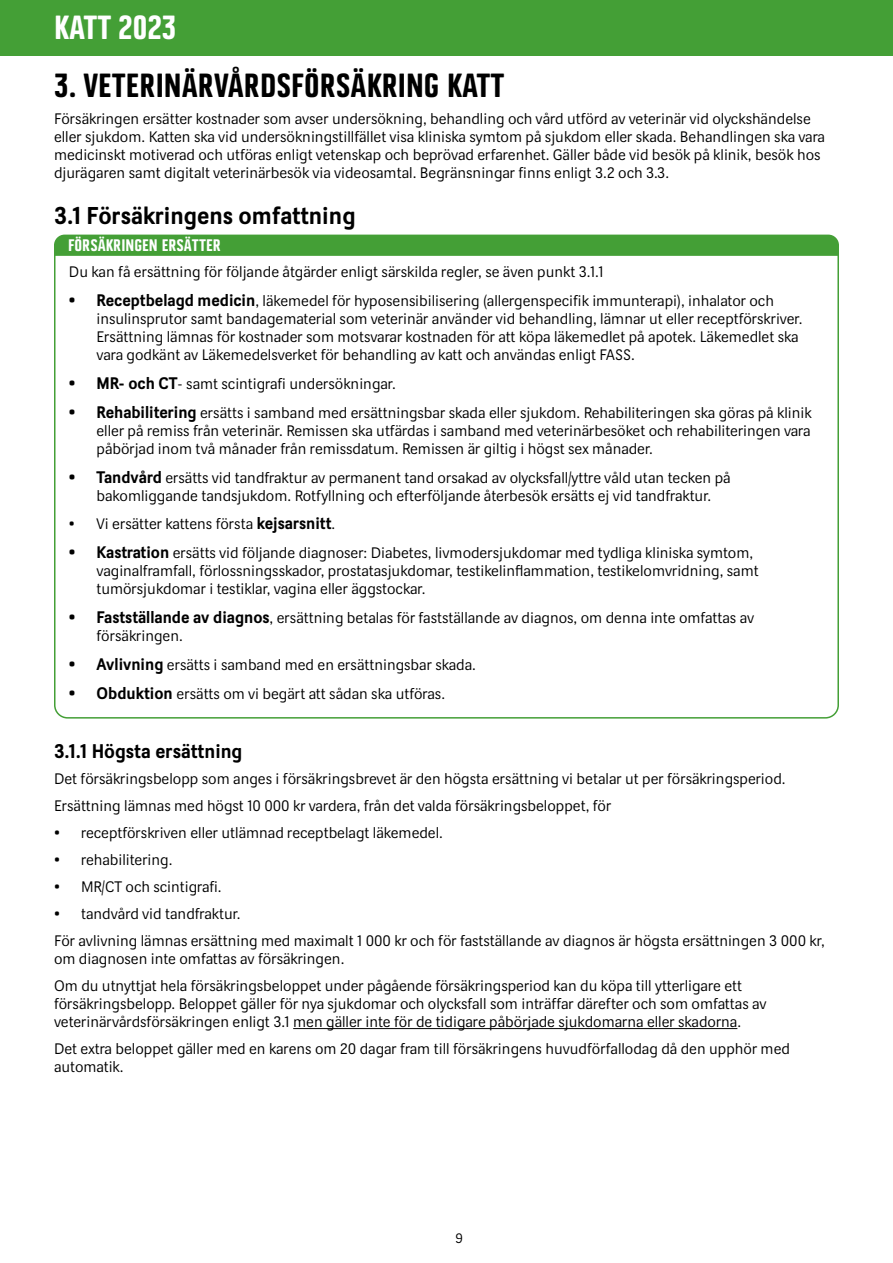
<style>
.page{position:relative;width:893px;height:1263px;background:#fff}
.page>*{position:absolute;margin:0;border:0;box-sizing:border-box;transform-origin:0 0}
.Heading_1{font:33px "Dina Headline";color:#000}
.t1{font:33px "Dina Headline";color:#fff}
.Heading_2{font:700 24px "Dina";color:#000}
.Heading_3{font:700 19.5px "Dina";color:#000}
.t2{font:16.5px "Dina Headline";color:#fff}
.Villkor_text_2{font:15px/18px "Dina";color:#000}
.t3{font:13.5px "Dina";color:#000}
.s1{font-weight:700;font-size:16.5px}
</style>
<div class="page">
<div style="left:0;top:0;width:893px;height:55px;background:#449f36"></div>
<hr style="left:293px;top:1028px;width:444px;height:1px;background:#000">
<div style="left:54px;top:235px;width:785px;height:21px;background:#449f36"></div>
<h1 class="t1" style="left:54px;top:9px;width:124px">KATT 2023</h1>
<p class="Heading_1" style="left:54px;top:67px;width:452px">3. VETERINÄRVÅRDSFÖRSÄKRING KATT</p>
<p class="Villkor_text_2" style="left:54px;top:109px;width:772px">Försäkringen ersätter kostnader som avser undersökning, behandling och vård utförd av veterinär vid olyckshändelse eller sjukdom. Katten ska vid undersökningstillfället visa kliniska symtom på sjukdom eller skada. Behandlingen ska vara medicinskt motiverad och utföras enligt vetenskap och beprövad erfarenhet. Gäller både vid besök på klinik, besök hos djurägaren samt digitalt veterinärbesök via videosamtal. Begränsningar finns enligt 3.2 och 3.3.</p>
<p class="Heading_2" style="left:54px;top:201px;width:303px">3.1 Försäkringens omfattning</p>
<p class="Villkor_text_2" style="left:69px;top:263px;width:536px">Du kan få ersättning för följande åtgärder enligt särskilda regler, se även punkt 3.1.1</p>
<p class="Villkor_text_2" style="left:97px;top:292px;width:707px;text-indent:-28px"><span class="s1">• Receptbelagd medicin</span>, läkemedel för hyposensibilisering (allergenspecifik immunterapi), inhalator och insulinsprutor samt bandagematerial som veterinär använder vid behandling, lämnar ut eller receptförskriver.<br>Ersättning lämnas för kostnader som motsvarar kostnaden för att köpa läkemedlet på apotek. Läkemedlet ska vara godkänt av Läkemedelsverket för behandling av katt och användas enligt FASS.</p>
<p class="Villkor_text_2" style="left:69px;top:375px;width:329px"><span class="s1">• MR- och CT</span>- samt scintigrafi undersökningar.</p>
<p class="Villkor_text_2" style="left:97px;top:403px;width:717px;text-align:justify;text-indent:-28px"><span class="s1">• Rehabilitering</span> ersätts i samband med ersättningsbar skada eller sjukdom. Rehabiliteringen ska göras på klinik eller på remiss från veterinär. Remissen ska utfärdas i samband med veterinärbesöket och rehabiliteringen vara påbörjad inom två månader från remissdatum. Remissen är giltig i högst sex månader.</p>
<p class="Villkor_text_2" style="left:69px;top:468px;width:663px;text-align:center"><span class="s1">• Tandvård</span> ersätts vid tandfraktur av permanent tand orsakad av olycksfall/yttre våld utan tecken på bakomliggande tandsjukdom. Rotfyllning och efterföljande återbesök ersätts ej vid tandfraktur.</p>
<p class="Villkor_text_2" style="left:69px;top:515px;width:268px">• Vi ersätter kattens första <span class="s1">kejsarsnitt</span>.</p>
<p class="Villkor_text_2" style="left:97px;top:544px;width:664px;text-indent:-28px"><span class="s1">• Kastration</span> ersätts vid följande diagnoser: Diabetes, livmodersjukdomar med tydliga kliniska symtom, vaginalframfall, förlossningsskador, prostatasjukdomar, testikelinflammation, testikelomvridning, samt tumörsjukdomar i testiklar, vagina eller äggstockar.</p>
<p class="Villkor_text_2" style="left:97px;top:609px;width:659px;text-indent:-28px"><span class="s1">• Fastställande av diagnos</span>, ersättning betalas för fastställande av diagnos, om denna inte omfattas av försäkringen.</p>
<p class="Villkor_text_2" style="left:69px;top:655px;width:409px"><span class="s1">• Avlivning</span> ersätts i samband med en ersättningsbar skada.</p>
<p class="Villkor_text_2" style="left:69px;top:684px;width:378px"><span class="s1">• Obduktion</span> ersätts om vi begärt att sådan ska utföras.</p>
<p class="t2" style="left:68px;top:236px;width:154px">FÖRSÄKRINGEN ERSÄTTER</p>
<p class="Heading_3" style="left:54px;top:739px;width:190px">3.1.1 Högsta ersättning</p>
<p class="Villkor_text_2" style="left:54px;top:770px;width:733px">Det försäkringsbelopp som anges i försäkringsbrevet är den högsta ersättning vi betalar ut per försäkringsperiod.</p>
<p class="Villkor_text_2" style="left:54px;top:797px;width:559px">Ersättning lämnas med högst 10 000 kr vardera, från det valda försäkringsbeloppet, för</p>
<p class="Villkor_text_2" style="left:54px;top:824px;width:390px">• receptförskriven eller utlämnad receptbelagt läkemedel.</p>
<p class="Villkor_text_2" style="left:54px;top:851px;width:120px">• rehabilitering.</p>
<p class="Villkor_text_2" style="left:54px;top:878px;width:169px">• MR/CT och scintigrafi.</p>
<p class="Villkor_text_2" style="left:54px;top:905px;width:188px">• tandvård vid tandfraktur.</p>
<p class="Villkor_text_2" style="left:54px;top:932px;width:772px">För avlivning lämnas ersättning med maximalt 1 000 kr och för fastställande av diagnos är högsta ersättningen 3 000 kr, om diagnosen inte omfattas av försäkringen.</p>
<p class="Villkor_text_2" style="left:54px;top:977px;width:714px">Om du utnyttjat hela försäkringsbeloppet under pågående försäkringsperiod kan du köpa till ytterligare ett försäkringsbelopp. Beloppet gäller för nya sjukdomar och olycksfall som inträffar därefter och som omfattas av veterinärvårdsförsäkringen enligt 3.1 men gäller inte för de tidigare påbörjade sjukdomarna eller skadorna.</p>
<p class="Villkor_text_2" style="left:54px;top:1040px;width:737px">Det extra beloppet gäller med en karens om 20 dagar fram till försäkringens huvudförfallodag då den upphör med automatik.</p>
<p class="t3" style="left:455px;top:1230px;width:9px">9</p>
</div>
